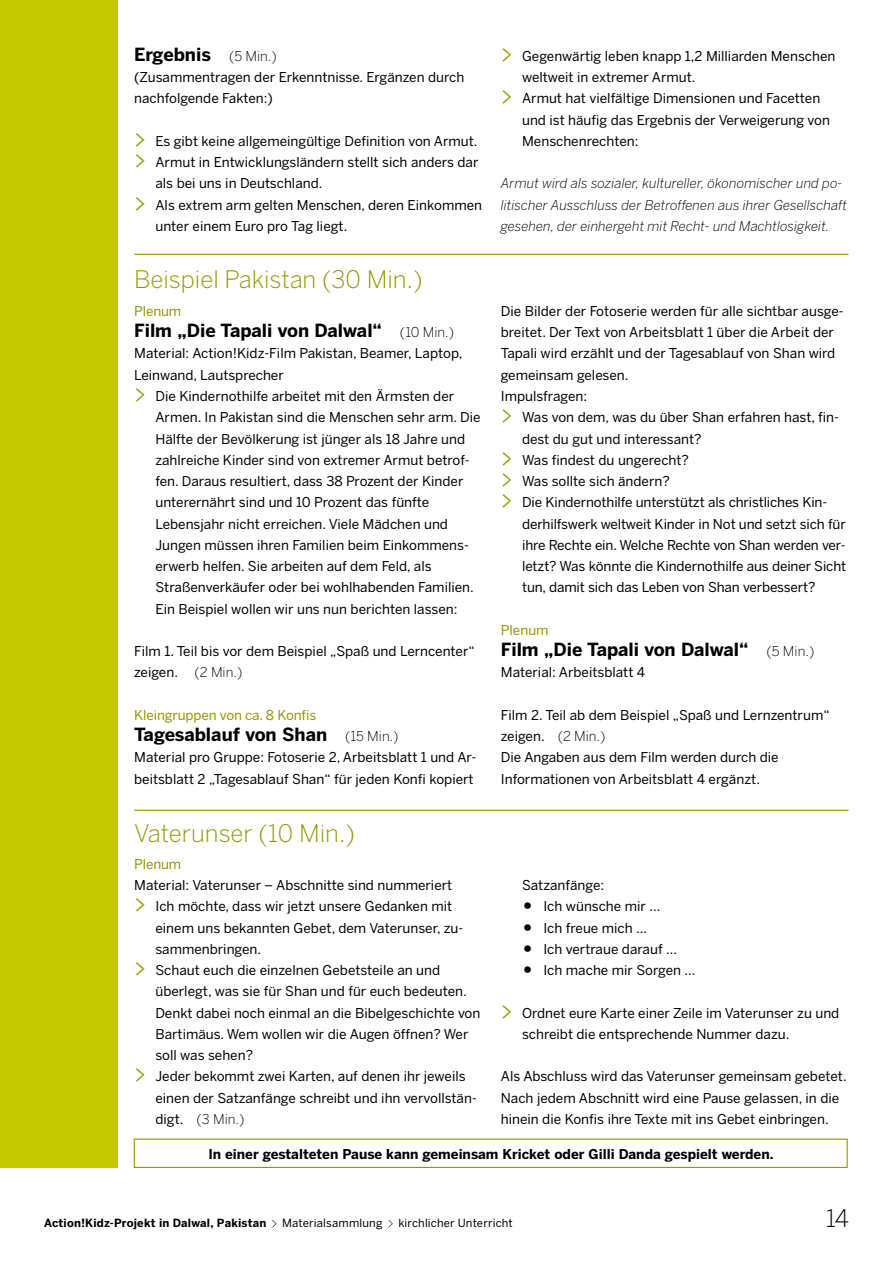
<style>
.page{position:relative;width:893px;height:1263px;background:#fff}
.page>*{position:absolute;margin:0;border:0;box-sizing:border-box;transform-origin:0 0}
.t1{font:300 24px "Benton Sans";color:#919700}
.t2{font:300 24px "Benton Sans";color:#000}
.t3{font:700 18px "Benton Sans";color:#000}
.t4{font:13.5px/21.3px "Benton Sans";color:#000}
.t5{font:italic 300 13.5px/21.3px "Benton Sans";color:#000}
.t6{font:700 13.5px "Benton Sans";color:#000}
.t7{font:13.5px "Benton Sans";letter-spacing:-.01em;color:#919700}
.t8{font:300 13.5px "Benton Sans";color:#000}
.t9{font:11.25px "Benton Sans";letter-spacing:.015em;color:#000}
.t10{font:700 11.25px "Benton Sans";letter-spacing:.015em;color:#000}
.s1{font-weight:300;font-size:13.5px}
.s2{font-family:"The Sans Light Expert";font-size:24px;color:#919700}
.s3{font-weight:300}
.s4{font-weight:400}
.s5{font-weight:700;font-size:24px}
</style>
<div class="page">
<div style="left:0;top:0;width:117px;height:1167px;background:#c4c800"></div>
<svg style="left:272px;top:1220px;width:5px;height:7px"></svg>
<svg style="left:388px;top:1220px;width:5px;height:7px"></svg>
<hr style="left:134px;top:254px;width:715px;height:1px;background:#919700">
<hr style="left:134px;top:810px;width:715px;height:1px;background:#919700">
<div style="left:134px;top:1138px;width:714px;height:30px;border:1px solid #919700"></div>
<h2 class="t3" style="left:134px;top:44px;width:144px">Ergebnis <span class="s1">(5 Min.)</span></h2>
<p class="t4" style="left:134px;top:66px;width:332px">(Zusammentragen der Erkenntnisse. Ergänzen durch nachfolgende Fakten:)</p>
<p class="t4" style="left:134px;top:130px;width:345px"><span class="s2">&gt;</span> Es gibt keine allgemeingültige Definition von Armut.</p>
<p class="t4" style="left:134px;top:151px;width:346px"><span class="s2">&gt;</span> Armut in Entwicklungsländern stellt sich anders dar</p>
<p class="t4" style="left:155px;top:173px;width:169px">als bei uns in Deutschland.</p>
<p class="t4" style="left:134px;top:194px;width:349px"><span class="s2">&gt;</span> Als extrem arm gelten Menschen, deren Einkommen</p>
<p class="t4" style="left:155px;top:215px;width:193px">unter einem Euro pro Tag liegt.</p>
<h1 class="t1" style="left:134px;top:265px;width:290px">Beispiel Pakistan (30 Min.)</h1>
<p class="t7" style="left:134px;top:303px;width:49px">Plenum</p>
<h2 class="t3" style="left:134px;top:320px;width:322px">Film „Die Tapali von Dalwal“ <span class="s1">(10 Min.)</span></h2>
<p class="t4" style="left:134px;top:343px;width:330px">Material: Action!Kidz-Film Pakistan, Beamer, Laptop,</p>
<p class="t4" style="left:134px;top:364px;width:151px">Leinwand, Lautsprecher</p>
<p class="t4" style="left:134px;top:385px;width:322px"><span class="s2">&gt;</span> Die Kindernothilfe arbeitet mit den Ärmsten der</p>
<p class="t4" style="left:155px;top:407px;width:327px">Armen. In Pakistan sind die Menschen sehr arm. Die</p>
<p class="t4" style="left:155px;top:428px;width:311px">Hälfte der Bevölkerung ist jünger als 18 Jahre und</p>
<p class="t4" style="left:155px;top:449px;width:316px">zahlreiche Kinder sind von extremer Armut betrof-</p>
<p class="t4" style="left:155px;top:470px;width:309px">fen. Daraus resultiert, dass 38 Prozent der Kinder</p>
<p class="t4" style="left:155px;top:492px;width:275px">unterernährt sind und 10 Prozent das fünfte</p>
<p class="t4" style="left:155px;top:513px;width:294px">Lebensjahr nicht erreichen. Viele Mädchen und</p>
<p class="t4" style="left:155px;top:534px;width:315px">Jungen müssen ihren Familien beim Einkommens-</p>
<p class="t4" style="left:155px;top:555px;width:278px">erwerb helfen. Sie arbeiten auf dem Feld, als</p>
<p class="t4" style="left:155px;top:577px;width:320px">Straßenverkäufer oder bei wohlhabenden Familien.</p>
<p class="t4" style="left:155px;top:598px;width:303px">Ein Beispiel wollen wir uns nun berichten lassen:</p>
<p class="t4" style="left:134px;top:640px;width:342px">Film 1. Teil bis vor dem Beispiel „Spaß und Lerncenter“ zeigen. <span class="s3">(2 Min.)</span></p>
<p class="t7" style="left:134px;top:707px;width:184px">Kleingruppen von ca. 8 Konfis</p>
<h2 class="t3" style="left:134px;top:724px;width:266px">Tagesablauf von Shan <span class="s1">(15 Min.)</span></h2>
<p class="t4" style="left:134px;top:747px;width:344px">Material pro Gruppe: Fotoserie 2, Arbeitsblatt 1 und Ar&shy;beitsblatt 2 „Tagesablauf Shan“ für jeden Konfi kopiert</p>
<h1 class="t1" style="left:134px;top:819px;width:222px">Vaterunser (10 Min.)</h1>
<p class="t7" style="left:134px;top:856px;width:49px">Plenum</p>
<p class="t4" style="left:134px;top:874px;width:320px">Material: Vaterunser – Abschnitte sind nummeriert</p>
<p class="t4" style="left:134px;top:895px;width:320px"><span class="s2">&gt;</span> Ich möchte, dass wir jetzt unsere Gedanken mit</p>
<p class="t4" style="left:155px;top:917px;width:309px">einem uns bekannten Gebet, dem Vaterunser, zu-</p>
<p class="t4" style="left:155px;top:938px;width:107px">sammenbringen.</p>
<p class="t4" style="left:134px;top:959px;width:307px"><span class="s2">&gt;</span> Schaut euch die einzelnen Gebetsteile an und</p>
<p class="t4" style="left:155px;top:981px;width:313px">überlegt, was sie für Shan und für euch bedeuten.</p>
<p class="t4" style="left:155px;top:1002px;width:326px">Denkt dabei noch einmal an die Bibelgeschichte von</p>
<p class="t4" style="left:155px;top:1023px;width:314px">Bartimäus. Wem wollen wir die Augen öffnen? Wer</p>
<p class="t4" style="left:155px;top:1044px;width:99px">soll was sehen?</p>
<p class="t4" style="left:134px;top:1066px;width:333px"><span class="s2">&gt;</span> Jeder bekommt zwei Karten, auf denen ihr jeweils</p>
<p class="t4" style="left:155px;top:1087px;width:323px">einen der Satzanfänge schreibt und ihn vervollstän-</p>
<p class="t8" style="left:155px;top:1111px;width:90px"><span class="s4">digt.</span> (3 Min.)</p>
<p class="t4" style="left:501px;top:45px;width:336px"><span class="s2">&gt;</span> Gegenwärtig leben knapp 1,2 Milliarden Menschen</p>
<p class="t4" style="left:522px;top:66px;width:175px">weltweit in extremer Armut.</p>
<p class="t4" style="left:501px;top:88px;width:321px"><span class="s2">&gt;</span> Armut hat vielfältige Dimensionen und Facetten</p>
<p class="t4" style="left:522px;top:109px;width:309px">und ist häufig das Ergebnis der Verweigerung von</p>
<p class="t4" style="left:522px;top:130px;width:118px">Menschenrechten:</p>
<p class="t5" style="left:501px;top:173px;width:348px">Armut wird als sozialer, kultureller, ökonomischer und po&shy;litischer Ausschluss der Betroffenen aus ihrer Gesellschaft gesehen, der einhergeht mit Recht- und Machtlosigkeit.</p>
<p class="t4" style="left:501px;top:300px;width:344px">Die Bilder der Fotoserie werden für alle sichtbar ausge-</p>
<p class="t4" style="left:501px;top:321px;width:335px">breitet. Der Text von Arbeitsblatt 1 über die Arbeit der</p>
<p class="t4" style="left:501px;top:343px;width:336px">Tapali wird erzählt und der Tagesablauf von Shan wird</p>
<p class="t4" style="left:501px;top:364px;width:129px">gemeinsam gelesen.</p>
<p class="t4" style="left:501px;top:385px;width:88px">Impulsfragen:</p>
<p class="t4" style="left:501px;top:407px;width:340px"><span class="s2">&gt;</span> Was von dem, was du über Shan erfahren hast, fin-</p>
<p class="t4" style="left:522px;top:428px;width:181px">dest du gut und interessant?</p>
<p class="t4" style="left:501px;top:449px;width:190px"><span class="s2">&gt;</span> Was findest du ungerecht?</p>
<p class="t4" style="left:501px;top:470px;width:170px"><span class="s2">&gt;</span> Was sollte sich ändern?</p>
<p class="t4" style="left:501px;top:492px;width:328px"><span class="s2">&gt;</span> Die Kindernothilfe unterstützt als christliches Kin-</p>
<p class="t4" style="left:522px;top:513px;width:325px">derhilfswerk weltweit Kinder in Not und setzt sich für</p>
<p class="t4" style="left:522px;top:534px;width:325px">ihre Rechte ein. Welche Rechte von Shan werden ver-</p>
<p class="t4" style="left:522px;top:555px;width:326px">letzt? Was könnte die Kindernothilfe aus deiner Sicht</p>
<p class="t4" style="left:522px;top:577px;width:295px">tun, damit sich das Leben von Shan verbessert?</p>
<p class="t7" style="left:501px;top:622px;width:49px">Plenum</p>
<h2 class="t3" style="left:501px;top:639px;width:315px">Film „Die Tapali von Dalwal“ <span class="s1">(5 Min.)</span></h2>
<p class="t4" style="left:501px;top:662px;width:146px">Material: Arbeitsblatt 4</p>
<p class="t4" style="left:501px;top:704px;width:330px">Film 2. Teil ab dem Beispiel „Spaß und Lernzentrum“ zeigen. <span class="s3">(2 Min.)<br></span>Die Angaben aus dem Film werden durch die Informationen von Arbeitsblatt 4 ergänzt.</p>
<p class="t4" style="left:522px;top:874px;width:84px">Satzanfänge:</p>
<p class="t4" style="left:522px;top:895px;width:140px"><span class="s5">•</span> Ich wünsche mir …</p>
<p class="t4" style="left:522px;top:917px;width:127px"><span class="s5">•</span> Ich freue mich …</p>
<p class="t4" style="left:522px;top:938px;width:157px"><span class="s5">•</span> Ich vertraue darauf …</p>
<p class="t4" style="left:522px;top:959px;width:175px"><span class="s5">•</span> Ich mache mir Sorgen …</p>
<p class="t4" style="left:522px;top:1002px;width:319px;text-indent:-21px"><span class="s2">&gt;</span> Ordnet eure Karte einer Zeile im Vaterunser zu und schreibt die entsprechende Nummer dazu.</p>
<p class="t4" style="left:501px;top:1066px;width:347px">Als Abschluss wird das Vaterunser gemeinsam gebetet.<br>Nach jedem Abschnitt wird eine Pause gelassen, in die hinein die Konfis ihre Texte mit ins Gebet einbringen.</p>
<p class="t6" style="left:208px;top:1146px;width:567px">In einer gestalteten Pause kann gemeinsam Kricket oder Gilli Danda gespielt werden.</p>
<p class="t10" style="left:44px;top:1217px;width:224px">Action!Kidz-Projekt in Dalwal, Pakistan</p>
<p class="t9" style="left:282px;top:1217px;width:102px">Materialsammlung</p>
<p class="t9" style="left:398px;top:1217px;width:116px">kirchlicher Unterricht</p>
<h1 class="t2" style="left:826px;top:1204px;width:25px">14</h1>
</div>
